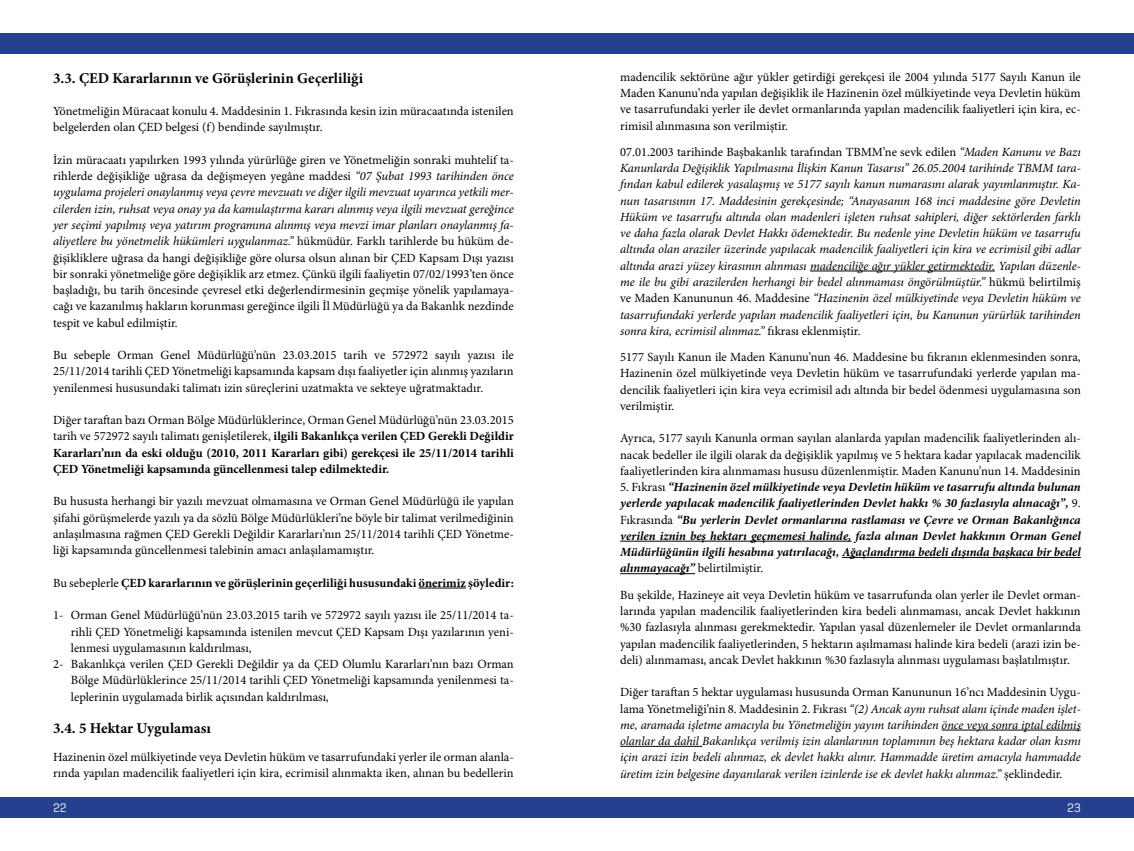
<style>
.page{position:relative;width:1134px;height:851px;background:#fff}
.page>*{position:absolute;margin:0;border:0;box-sizing:border-box;transform-origin:0 0}
.t1{font:700 15px "Minion Pro";color:#000}
.t2{font:12.5px/16.2px "Minion Pro";color:#000;text-align:justify}
.t3{font:italic 12.5px/16.2px "Minion Pro";letter-spacing:-.01em;color:#000;text-align:justify}
.t4{font:italic 700 12.5px/16.2px "Minion Pro";letter-spacing:-.005em;color:#000;text-align:justify}
.t5{font:700 12.5px/16.2px "Minion Pro";color:#000;text-align:justify}
.t6{font:12.5px "Geogrotesque";color:#fff}
.s1{font-style:italic}
.s2{font-weight:400}
.s3{font-style:normal}
.s4{font-weight:400;font-style:normal}
</style>
<div class="page">
<div style="left:0;top:33px;width:1134px;height:20px;background:#25408f"></div>
<div style="left:0;top:797px;width:1134px;height:20px;background:#25408f"></div>
<hr style="left:419px;top:587px;width:47px;height:1px;background:#000">
<hr style="left:810px;top:270px;width:185px;height:1px;background:#000">
<hr style="left:620px;top:540px;width:231px;height:1px;background:#000">
<hr style="left:842px;top:557px;width:239px;height:1px;background:#000">
<hr style="left:620px;top:573px;width:75px;height:1px;background:#000">
<hr style="left:941px;top:729px;width:140px;height:1px;background:#000">
<hr style="left:620px;top:745px;width:82px;height:1px;background:#000">
<p class="t1" style="left:53px;top:67px;width:311px">3.3. ÇED Kararlarının ve Görüşlerinin Geçerliliği</p>
<p class="t2" style="left:53px;top:104px;width:462px">Yönetmeliğin Müracaat konulu 4. Maddesinin 1. Fıkrasında kesin izin müracaatında istenilen belgelerden olan ÇED belgesi (f) bendinde sayılmıştır.</p>
<p class="t2" style="left:53px;top:152px;width:462px">İzin müracaatı yapılırken 1993 yılında yürürlüğe giren ve Yönetmeliğin sonraki muhtelif ta&shy;rihlerde değişikliğe uğrasa da değişmeyen yegâne maddesi <span class="s1">“07 Şubat 1993 tarihinden önce uygulama projeleri onaylanmış veya çevre mevzuatı ve diğer ilgili mevzuat uyarınca yetkili mer&shy;cilerden izin, ruhsat veya onay ya da kamulaştırma kararı alınmış veya ilgili mevzuat gereğince yer seçimi yapılmış veya yatırım programına alınmış veya mevzi imar planları onaylanmış fa&shy;aliyetlere bu yönetmelik hükümleri uygulanmaz.”</span> hükmüdür. Farklı tarihlerde bu hüküm de&shy;ğişikliklere uğrasa da hangi değişikliğe göre olursa olsun alınan bir ÇED Kapsam Dışı yazısı bir sonraki yönetmeliğe göre değişiklik arz etmez. Çünkü ilgili faaliyetin 07/02/1993’ten önce başladığı, bu tarih öncesinde çevresel etki değerlendirmesinin geçmişe yönelik yapılamaya&shy;cağı ve kazanılmış hakların korunması gereğince ilgili İl Müdürlüğü ya da Bakanlık nezdinde tespit ve kabul edilmiştir.</p>
<p class="t2" style="left:53px;top:347px;width:462px">Bu sebeple Orman Genel Müdürlüğü’nün 23.03.2015 tarih ve 572972 sayılı yazısı ile 25/11/2014 tarihli ÇED Yönetmeliği kapsamında kapsam dışı faaliyetler için alınmış yazıların yenilenmesi hususundaki talimatı izin süreçlerini uzatmakta ve sekteye uğratmaktadır.</p>
<p class="t5" style="left:53px;top:412px;width:462px"><span class="s2">Diğer taraftan bazı Orman Bölge Müdürlüklerince, Orman Genel Müdürlüğü’nün 23.03.2015 tarih ve 572972 sayılı talimatı genişletilerek,</span> ilgili Bakanlıkça verilen ÇED Gerekli Değildir Kararları’nın da eski olduğu (2010, 2011 Kararları gibi) gerekçesi ile 25/11/2014 tarihli ÇED Yönetmeliği kapsamında güncellenmesi talep edilmektedir.</p>
<p class="t2" style="left:53px;top:494px;width:462px">Bu hususta herhangi bir yazılı mevzuat olmamasına ve Orman Genel Müdürlüğü ile yapılan şifahi görüşmelerde yazılı ya da sözlü Bölge Müdürlükleri’ne böyle bir talimat verilmediğinin anlaşılmasına rağmen ÇED Gerekli Değildir Kararları’nın 25/11/2014 tarihli ÇED Yönetme&shy;liği kapsamında güncellenmesi talebinin amacı anlaşılamamıştır.</p>
<p class="t5" style="left:53px;top:574px;width:462px"><span class="s2">Bu sebeplerle</span> ÇED kararlarının ve görüşlerinin geçerliliği hususundaki önerimiz şöyledir:</p>
<p class="t2" style="left:53px;top:607px;width:462px">1- Orman Genel Müdürlüğü’nün 23.03.2015 tarih ve 572972 sayılı yazısı ile 25/11/2014 ta-</p>
<p class="t2" style="left:71px;top:624px;width:444px">rihli ÇED Yönetmeliği kapsamında istenilen mevcut ÇED Kapsam Dışı yazılarının yeni-</p>
<p class="t2" style="left:71px;top:640px;width:182px">lenmesi uygulamasının kaldırılması,</p>
<p class="t2" style="left:53px;top:656px;width:462px">2- Bakanlıkça verilen ÇED Gerekli Değildir ya da ÇED Olumlu Kararları’nın bazı Orman</p>
<p class="t2" style="left:71px;top:672px;width:444px">Bölge Müdürlüklerince 25/11/2014 tarihli ÇED Yönetmeliği kapsamında yenilenmesi ta-</p>
<p class="t2" style="left:71px;top:689px;width:259px">leplerinin uygulamada birlik açısından kaldırılması,</p>
<p class="t1" style="left:53px;top:717px;width:159px">3.4. 5 Hektar Uygulaması</p>
<p class="t2" style="left:53px;top:749px;width:462px">Hazinenin özel mülkiyetinde veya Devletin hüküm ve tasarrufundaki yerler ile orman alanla&shy;rında yapılan madencilik faaliyetleri için kira, ecrimisil alınmakta iken, alınan bu bedellerin</p>
<p class="t2" style="left:620px;top:69px;width:462px">madencilik sektörüne ağır yükler getirdiği gerekçesi ile 2004 yılında 5177 Sayılı Kanun ile Maden Kanunu’nda yapılan değişiklik ile Hazinenin özel mülkiyetinde veya Devletin hüküm ve tasarrufundaki yerler ile devlet ormanlarında yapılan madencilik faaliyetleri için kira, ec&shy;rimisil alınmasına son verilmiştir.</p>
<p class="t3" style="left:620px;top:144px;width:462px"><span class="s3">07.01.2003 tarihinde Başbakanlık tarafından TBMM’ne sevk edilen</span> “Maden Kanunu ve Bazı Kanunlarda Değişiklik Yapılmasına İlişkin Kanun Tasarısı” 26.05.2004 tarihinde TBMM tara&shy;fından kabul edilerek yasalaşmış ve 5177 sayılı kanun numarasını alarak yayımlanmıştır. Ka&shy;nun tasarısının 17. Maddesinin gerekçesinde; “Anayasanın 168 inci maddesine göre Devletin Hüküm ve tasarrufu altında olan madenleri işleten ruhsat sahipleri, diğer sektörlerden farklı ve daha fazla olarak Devlet Hakkı ödemektedir. Bu nedenle yine Devletin hüküm ve tasarrufu altında olan araziler üzerinde yapılacak madencilik faaliyetleri için kira ve ecrimisil gibi adlar altında arazi yüzey kirasının alınması madenciliğe ağır yükler getirmektedir. Yapılan düzenle&shy;me ile bu gibi arazilerden herhangi bir bedel alınmaması öngörülmüştür.” <span class="s3">hükmü belirtilmiş ve Maden Kanununun 46. Maddesine</span> “Hazinenin özel mülkiyetinde veya Devletin hüküm ve tasarrufundaki yerlerde yapılan madencilik faaliyetleri için, bu Kanunun yürürlük tarihinden sonra kira, ecrimisil alınmaz.” <span class="s3">fıkrası eklenmiştir.</span></p>
<p class="t2" style="left:620px;top:349px;width:462px">5177 Sayılı Kanun ile Maden Kanunu’nun 46. Maddesine bu fıkranın eklenmesinden sonra, Hazinenin özel mülkiyetinde veya Devletin hüküm ve tasarrufundaki yerlerde yapılan ma&shy;dencilik faaliyetleri için kira veya ecrimisil adı altında bir bedel ödenmesi uygulamasına son verilmiştir.</p>
<p class="t2" style="left:620px;top:430px;width:462px">Ayrıca, 5177 sayılı Kanunla orman sayılan alanlarda yapılan madencilik faaliyetlerinden alı&shy;nacak bedeller ile ilgili olarak da değişiklik yapılmış ve 5 hektara kadar yapılacak madencilik faaliyetlerinden kira alınmaması hususu düzenlenmiştir. Maden Kanunu’nun 14. Maddesinin</p>
<p class="t4" style="left:620px;top:478px;width:462px"><span class="s4">5. Fıkrası</span> “Hazinenin özel mülkiyetinde veya Devletin hüküm ve tasarrufu altında bulunan yerlerde yapılacak madencilik faaliyetlerinden Devlet hakkı % 30 fazlasıyla alınacağı”, <span class="s4">9.<br>Fıkrasında</span> “Bu yerlerin Devlet ormanlarına rastlaması ve Çevre ve Orman Bakanlığınca verilen iznin beş hektarı geçmemesi halinde, fazla alınan Devlet hakkının Orman Genel Müdürlüğünün ilgili hesabına yatırılacağı, Ağaçlandırma bedeli dışında başkaca bir bedel alınmayacağı” <span class="s4">belirtilmiştir.</span></p>
<p class="t2" style="left:620px;top:587px;width:462px">Bu şekilde, Hazineye ait veya Devletin hüküm ve tasarrufunda olan yerler ile Devlet orman&shy;larında yapılan madencilik faaliyetlerinden kira bedeli alınmaması, ancak Devlet hakkının %30 fazlasıyla alınması gerekmektedir. Yapılan yasal düzenlemeler ile Devlet ormanlarında yapılan madencilik faaliyetlerinden, 5 hektarın aşılmaması halinde kira bedeli (arazi izin be&shy;deli) alınmaması, ancak Devlet hakkının %30 fazlasıyla alınması uygulaması başlatılmıştır.</p>
<p class="t3" style="left:620px;top:684px;width:462px"><span class="s3">Diğer taraftan 5 hektar uygulaması hususunda Orman Kanununun 16’ncı Maddesinin Uygu&shy;lama Yönetmeliği’nin 8. Maddesinin 2. Fıkrası</span> “(2) Ancak aynı ruhsat alanı içinde maden işlet&shy;me, aramada işletme amacıyla bu Yönetmeliğin yayım tarihinden önce veya sonra iptal edilmiş olanlar da dahil Bakanlıkça verilmiş izin alanlarının toplamının beş hektara kadar olan kısmı için arazi izin bedeli alınmaz, ek devlet hakkı alınır. Hammadde üretim amacıyla hammadde üretim izin belgesine dayanılarak verilen izinlerde ise ek devlet hakkı alınmaz.” <span class="s3">şeklindedir.</span></p>
<p class="t6" style="left:53px;top:799px;width:15px">22</p>
<p class="t6" style="left:1067px;top:799px;width:15px">23</p>
</div>
